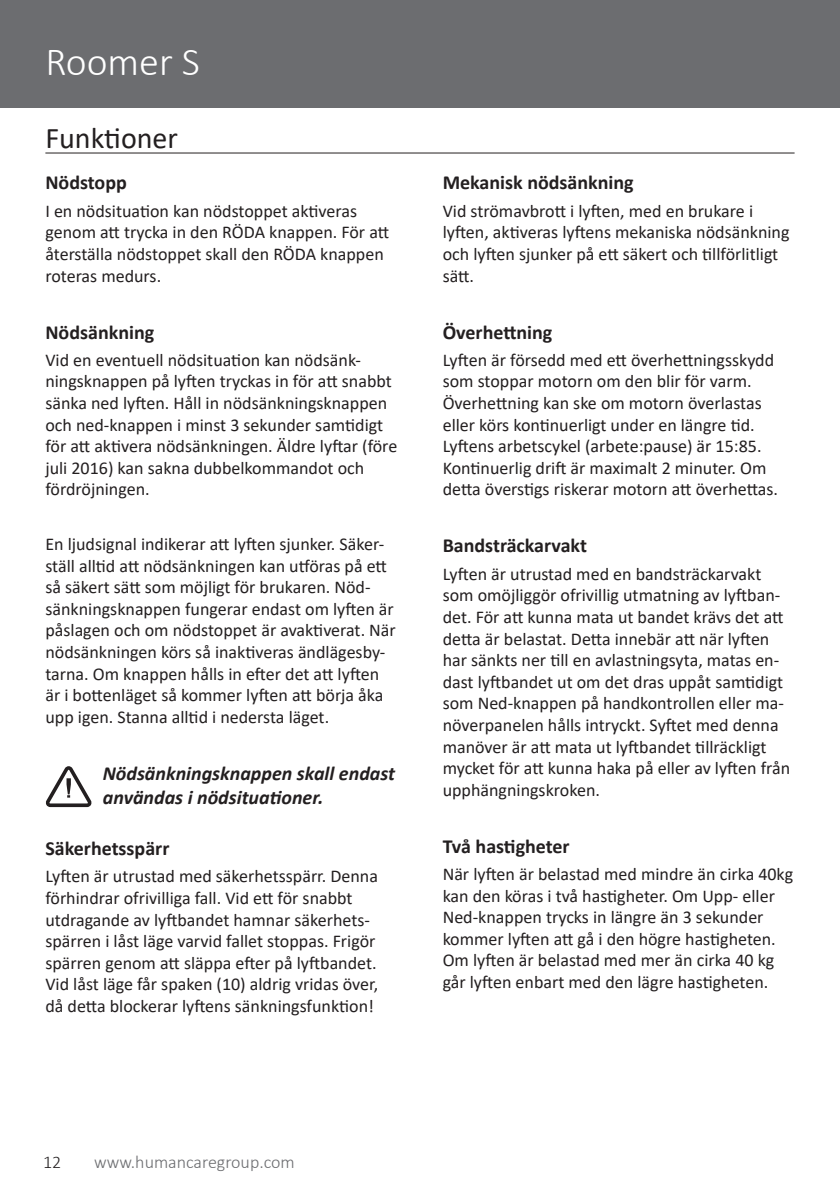
<style>
.page{position:relative;width:840px;height:1191px;background:#fff}
.page>*{position:absolute;margin:0;border:0;box-sizing:border-box;transform-origin:0 0}
.t1{font:300 40px "Calibri";color:#fff}
.t2{font:30px "Calibri";color:#231f20}
.t3{font:700 20px "Calibri";color:#231f20}
.t4{font:italic 700 20px/24px "Calibri";color:#231f20}
.t5{font:18px/21.6px "Calibri";color:#231f20}
.t6{font:300 18px "Calibri";color:#6c6d70}
.t7{font:300 18px "Calibri";color:#231f20}
</style>
<div class="page">
<div style="left:0;top:0;width:839px;height:108px;background:#6c6d70"></div>
<hr style="left:45px;top:152px;width:749px;height:1px;background:#231f20">
<svg style="left:46px;top:766px;width:46px;height:41px"></svg>
<h1 class="t1" style="left:45px;top:37px;width:156px">Roomer S</h1>
<h2 class="t2" style="left:45px;top:117px;width:134px">Funktioner</h2>
<p class="t3" style="left:45px;top:169px;width:83px">Nödstopp</p>
<p class="t5" style="left:45px;top:199px;width:345px">I en nödsituation kan nödstoppet aktiveras genom att trycka in den RÖDA knappen. För att återställa nödstoppet skall den RÖDA knappen roteras medurs.</p>
<p class="t3" style="left:45px;top:318px;width:110px">Nödsänkning</p>
<p class="t5" style="left:45px;top:348px;width:353px">Vid en eventuell nödsituation kan nödsänk&shy;ningsknappen på lyften tryckas in för att snabbt sänka ned lyften. Håll in nödsänkningsknappen och ned-knappen i minst 3 sekunder samtidigt för att aktivera nödsänkningen. Äldre lyftar (före juli 2016) kan sakna dubbelkommandot och fördröjningen.</p>
<p class="t5" style="left:45px;top:533px;width:352px">En ljudsignal indikerar att lyften sjunker. Säker&shy;ställ alltid att nödsänkningen kan utföras på ett så säkert sätt som möjligt för brukaren. Nöd&shy;sänkningsknappen fungerar endast om lyften är påslagen och om nödstoppet är avaktiverat. När nödsänkningen körs så inaktiveras ändlägesby&shy;tarna. Om knappen hålls in efter det att lyften är i bottenläget så kommer lyften att börja åka upp igen. Stanna alltid i nedersta läget.</p>
<p class="t4" style="left:103px;top:760px;width:293px">Nödsänkningsknappen skall endast användas i nödsituationer.</p>
<p class="t3" style="left:45px;top:834px;width:125px">Säkerhetsspärr</p>
<p class="t5" style="left:45px;top:865px;width:334px">Lyften är utrustad med säkerhetsspärr. Denna förhindrar ofrivilliga fall. Vid ett för snabbt utdragande av lyftbandet hamnar säkerhets&shy;spärren i låst läge varvid fallet stoppas. Frigör spärren genom att släppa efter på lyftbandet.<br>Vid låst läge får spaken (10) aldrig vridas över, då detta blockerar lyftens sänkningsfunktion!</p>
<p class="t3" style="left:442px;top:169px;width:192px">Mekanisk nödsänkning</p>
<p class="t5" style="left:442px;top:199px;width:348px">Vid strömavbrott i lyften, med en brukare i lyften, aktiveras lyftens mekaniska nödsänkning och lyften sjunker på ett säkert och tillförlitligt sätt.</p>
<p class="t3" style="left:442px;top:318px;width:111px">Överhettning</p>
<p class="t5" style="left:442px;top:348px;width:337px">Lyften är försedd med ett överhettningsskydd som stoppar motorn om den blir för varm.<br>Överhettning kan ske om motorn överlastas eller körs kontinuerligt under en längre tid.<br>Lyftens arbetscykel (arbete:pause) är 15:85.<br>Kontinuerlig drift är maximalt 2 minuter. Om detta överstigs riskerar motorn att överhettas.</p>
<p class="t3" style="left:442px;top:531px;width:146px">Bandsträckarvakt</p>
<p class="t5" style="left:442px;top:562px;width:349px">Lyften är utrustad med en bandsträckarvakt som omöjliggör ofrivillig utmatning av lyftban&shy;det. För att kunna mata ut bandet krävs det att detta är belastat. Detta innebär att när lyften har sänkts ner till en avlastningsyta, matas en&shy;dast lyftbandet ut om det dras uppåt samtidigt som Ned-knappen på handkontrollen eller ma&shy;növerpanelen hålls intryckt. Syftet med denna manöver är att mata ut lyftbandet tillräckligt mycket för att kunna haka på eller av lyften från upphängningskroken.</p>
<p class="t3" style="left:442px;top:832px;width:128px">Två hastigheter</p>
<p class="t5" style="left:442px;top:862px;width:352px">När lyften är belastad med mindre än cirka 40kg kan den köras i två hastigheter. Om Upp- eller Ned-knappen trycks in längre än 3 sekunder kommer lyften att gå i den högre hastigheten.<br>Om lyften är belastad med mer än cirka 40 kg går lyften enbart med den lägre hastigheten.</p>
<p class="t7" style="left:43px;top:1151px;width:20px">12</p>
<p class="t6" style="left:94px;top:1151px;width:202px">www.humancaregroup.com</p>
</div>
